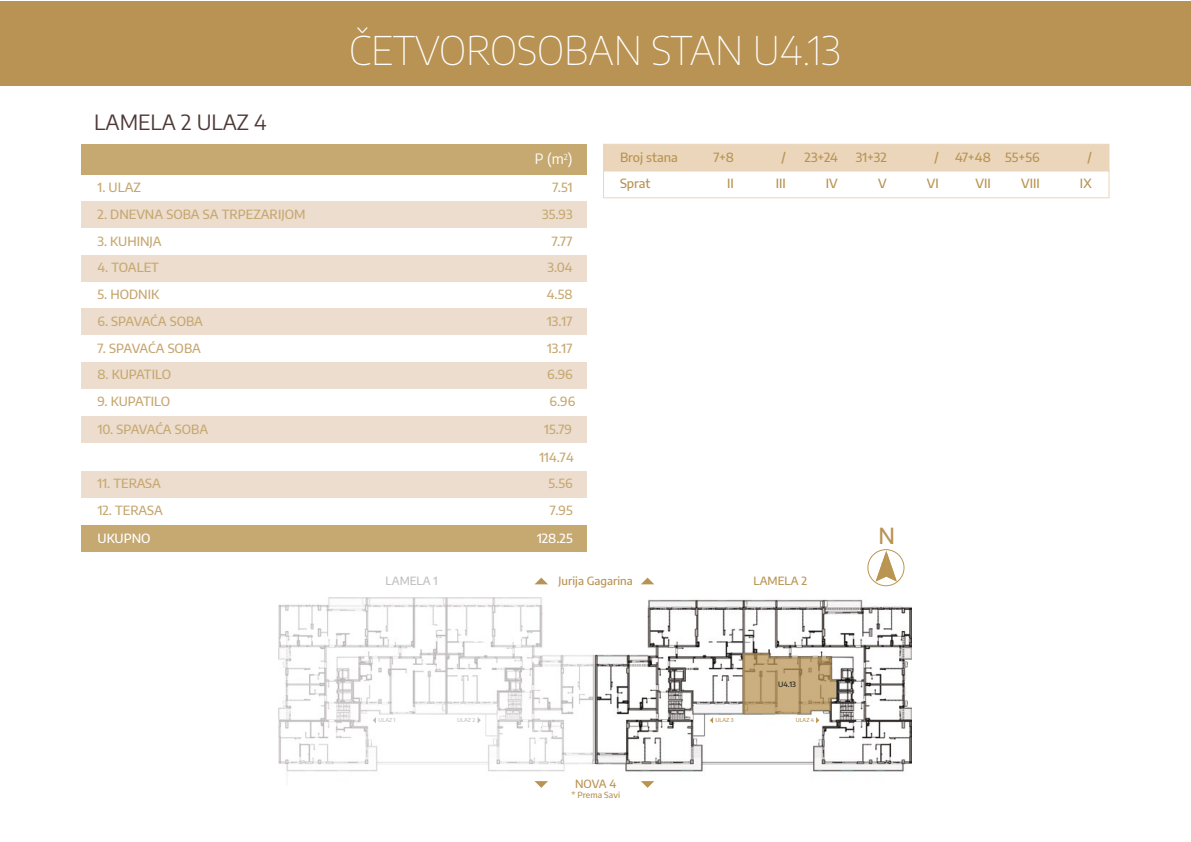
<style>
.page{position:relative;width:1191px;height:842px;background:#fff}
.page>*{position:absolute;margin:0;border:0;box-sizing:border-box;transform-origin:0 0}
.t1{font:100 39.6px "Encode Sans";color:#fff}
.t2{font:500 22.2px "Encode Sans";color:#b99353}
.t3{font:21.1px "Encode Sans";color:#4e3836}
.t4{font:14.3px "Encode Sans";color:#fff}
.t5{font:500 12.7px "Encode Sans";color:#c6a871}
.t6{font:500 12.7px/26.7px "Encode Sans";color:#b89452;text-align:right}
.t7{font:500 12.7px "Encode Sans";color:#fff}
.t8{font:500 11.4px "Encode Sans";color:#b99353}
.t9{font:500 11.4px "Encode Sans";color:#c1bebe}
.t10{font:500 8.5px "Encode Sans";color:#b99353}
.t11{font:500 7.3px "Encode Sans";color:#1e1e1c}
.t12{font:500 5.4px "Encode Sans";color:#c1bebe}
.t13{font:500 5.4px "Encode Sans";color:#b99353}
</style>
<div class="page">
<div style="left:0;top:1px;width:1191px;height:85px;background:#b99353"></div>
<img style="left:279px;top:598px;width:632px;height:175px">
<svg style="left:373px;top:717px;width:3px;height:6px"></svg>
<svg style="left:477px;top:717px;width:4px;height:6px"></svg>
<svg style="left:710px;top:717px;width:3px;height:6px"></svg>
<svg style="left:875px;top:551px;width:21px;height:30px"></svg>
<div style="left:867px;top:549px;width:37px;height:37px;border:1px solid #ba9651;border-radius:50%"></div>
<svg style="left:535px;top:578px;width:13px;height:6px"></svg>
<svg style="left:641px;top:578px;width:13px;height:6px"></svg>
<svg style="left:641px;top:781px;width:13px;height:7px"></svg>
<svg style="left:534px;top:781px;width:14px;height:7px"></svg>
<svg style="left:742px;top:653px;width:94px;height:70px"></svg>
<div style="left:603px;top:144px;width:506px;height:28px;background:#ebd6bb"></div>
<div style="left:603px;top:170px;width:506px;height:28px;background:#fff;border:1px solid #ebd6bb"></div>
<div style="left:81px;top:471px;width:505px;height:26px;background:#edddce"></div>
<div style="left:81px;top:144px;width:505px;height:31px;background:#c6a871"></div>
<div style="left:81px;top:201px;width:505px;height:27px;background:#edddce"></div>
<div style="left:81px;top:255px;width:505px;height:27px;background:#edddce"></div>
<div style="left:81px;top:525px;width:505px;height:27px;background:#c6a871"></div>
<div style="left:81px;top:308px;width:505px;height:27px;background:#edddce"></div>
<div style="left:81px;top:362px;width:505px;height:27px;background:#edddce"></div>
<div style="left:81px;top:416px;width:505px;height:27px;background:#edddce"></div>
<h3 class="t3" style="left:94px;top:107px;width:174px">LAMELA 2 ULAZ 4</h3>
<h1 class="t1" style="left:349px;top:23px;width:493px">ČETVOROSOBAN STAN U4.13</h1>
<p class="t4" style="left:535px;top:149px;width:39px">P (m<sup>2</sup>)</p>
<p class="t5" style="left:97px;top:178px;width:45px">1. ULAZ</p>
<p class="t5" style="left:552px;top:178px;width:22px">7.51</p>
<p class="t5" style="left:97px;top:205px;width:210px">2. DNEVNA SOBA SA TRPEZARIJOM</p>
<p class="t5" style="left:542px;top:205px;width:32px">35.93</p>
<p class="t5" style="left:97px;top:232px;width:66px">3. KUHINJA</p>
<p class="t5" style="left:552px;top:232px;width:22px">7.77</p>
<p class="t5" style="left:97px;top:259px;width:63px">4. TOALET</p>
<p class="t5" style="left:547px;top:259px;width:27px">3.04</p>
<p class="t5" style="left:97px;top:285px;width:63px">5. HODNIK</p>
<p class="t5" style="left:547px;top:285px;width:27px">4.58</p>
<p class="t5" style="left:97px;top:312px;width:107px">6. SPAVAĆA SOBA</p>
<p class="t5" style="left:547px;top:312px;width:27px">13.17</p>
<p class="t5" style="left:97px;top:339px;width:105px">7. SPAVAĆA SOBA</p>
<p class="t5" style="left:547px;top:339px;width:27px">13.17</p>
<p class="t5" style="left:97px;top:366px;width:75px">8. KUPATILO</p>
<p class="t5" style="left:547px;top:366px;width:27px">6.96</p>
<p class="t5" style="left:97px;top:392px;width:74px">9. KUPATILO</p>
<p class="t5" style="left:549px;top:392px;width:27px">6.96</p>
<p class="t5" style="left:98px;top:420px;width:112px">10. SPAVAĆA SOBA</p>
<p class="t5" style="left:544px;top:420px;width:29px">15.79</p>
<p class="t5" style="left:539px;top:448px;width:36px">114.74</p>
<p class="t5" style="left:97px;top:474px;width:65px">11. TERASA</p>
<p class="t5" style="left:548px;top:474px;width:26px">5.56</p>
<p class="t5" style="left:98px;top:501px;width:67px">12. TERASA</p>
<p class="t5" style="left:550px;top:501px;width:24px">7.95</p>
<p class="t7" style="left:97px;top:529px;width:55px">UKUPNO</p>
<p class="t7" style="left:537px;top:529px;width:37px">128.25</p>
<p class="t6" style="left:620px;top:143px;width:59px;text-align:left">Broj stana<br>Sprat</p>
<p class="t6" style="left:713px;top:143px;width:22px">7+8<br>II</p>
<p class="t6" style="left:775px;top:143px;width:12px;text-align:center">/<br>III</p>
<p class="t6" style="left:804px;top:143px;width:35px">23+24<br>IV</p>
<p class="t6" style="left:856px;top:143px;width:33px">31+32<br>V</p>
<p class="t6" style="left:926px;top:143px;width:13px">/<br>VI</p>
<p class="t6" style="left:955px;top:143px;width:37px">47+48<br>VII</p>
<p class="t6" style="left:1005px;top:143px;width:36px">55+56<br>VIII</p>
<p class="t6" style="left:1080px;top:143px;width:13px;text-align:center">/<br>IX</p>
<h2 class="t2" style="left:878px;top:520px;width:18px">N</h2>
<p class="t8" style="left:558px;top:572px;width:76px">Jurija Gagarina</p>
<p class="t9" style="left:385px;top:572px;width:54px">LAMELA 1</p>
<p class="t8" style="left:753px;top:572px;width:55px">LAMELA 2</p>
<p class="t11" style="left:778px;top:679px;width:19px">U4.13</p>
<p class="t12" style="left:378px;top:716px;width:19px">ULAZ 1</p>
<p class="t12" style="left:457px;top:716px;width:19px">ULAZ 2</p>
<p class="t13" style="left:715px;top:716px;width:19px">ULAZ 3</p>
<p class="t13" style="left:795px;top:716px;width:20px">ULAZ 4</p>
<p class="t8" style="left:575px;top:776px;width:43px">NOVA 4</p>
<p class="t10" style="left:571px;top:789px;width:50px">* Prema Savi</p>
</div>
